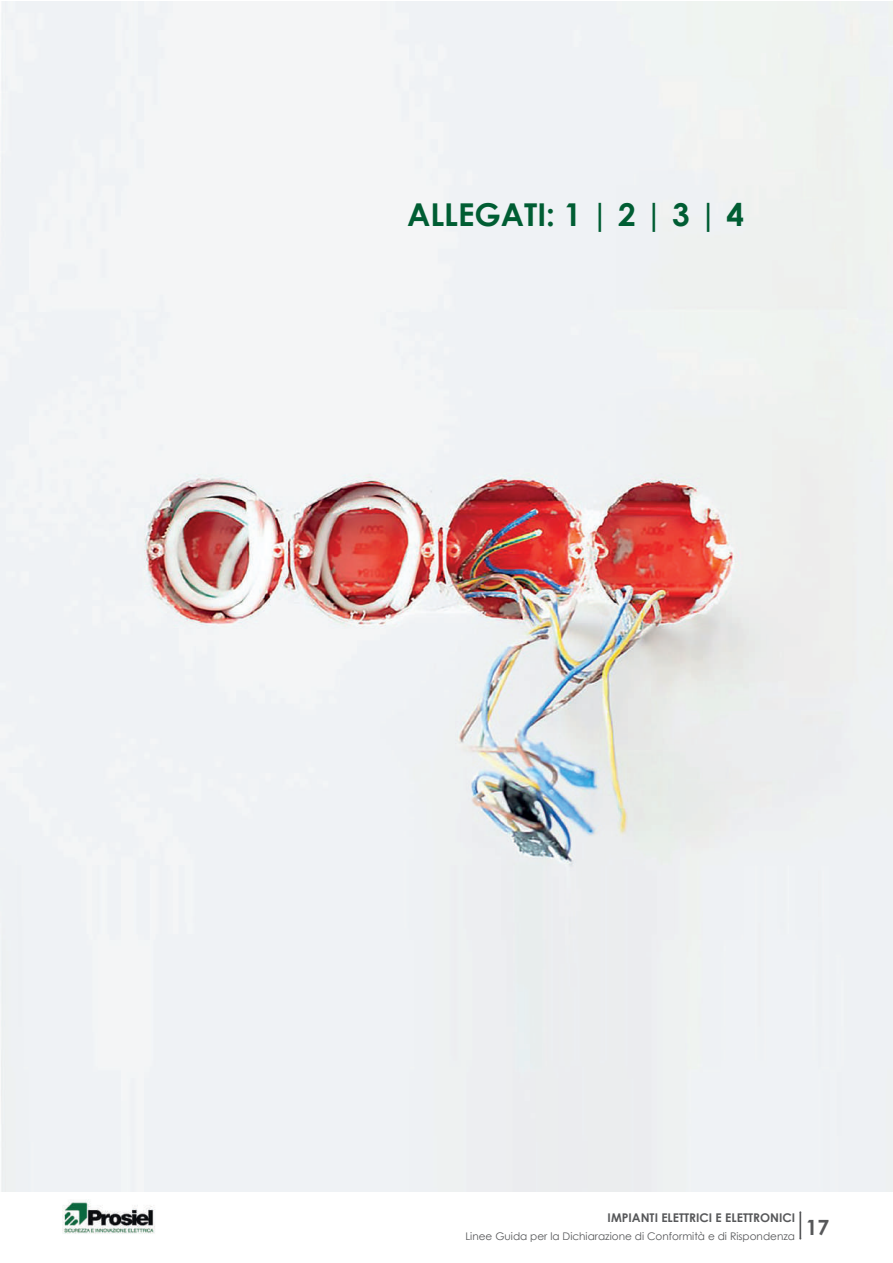
<style>
.page{position:relative;width:893px;height:1263px;background:#fff}
.page>*{position:absolute;margin:0;border:0;box-sizing:border-box;transform-origin:0 0}
.t1{font:700 31.5px "Century Gothic";color:#005d33}
.t2{font:700 12px "Century Gothic";color:#57585a}
.t3{font:10.5px "Century Gothic";color:#57585a}
</style>
<div class="page">
<hr style="left:799px;top:1211px;width:2px;height:28px;background:#57585a">
<img style="left:63px;top:1199px;width:92px;height:35px">
<img style="left:0;top:1px;width:893px;height:1191px">
<h1 class="t1" style="left:407px;top:194px;width:339px">ALLEGATI: 1 | 2 | 3 | 4</h1>
<p class="t2" style="left:608px;top:1209px;width:189px">IMPIANTI ELETTRICI E ELETTRONICI</p>
<p class="t3" style="left:465px;top:1229px;width:365px">Linee Guida per la Dichiarazione di Conformità e di Rispondenza <sup>17</sup></p>
</div>
